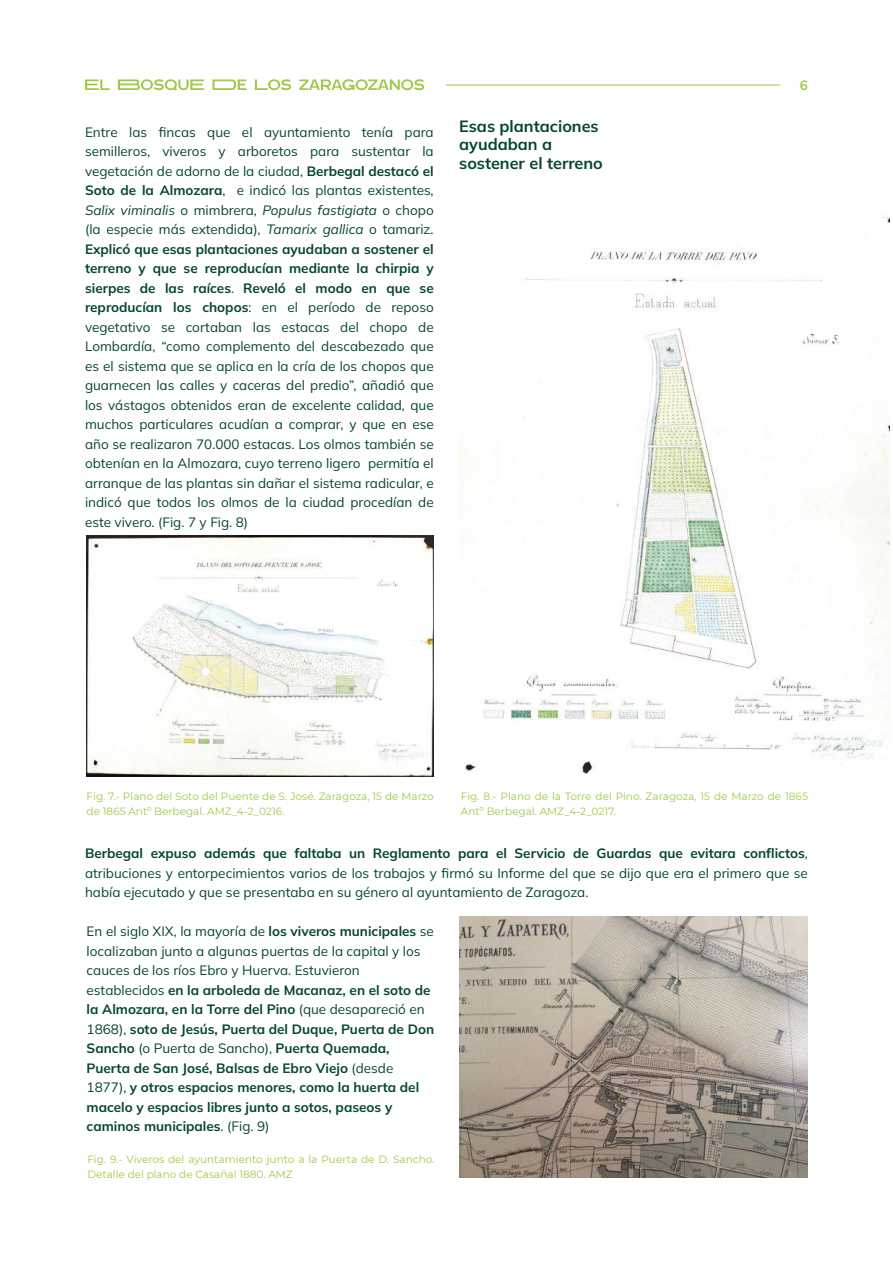
<style>
.page{position:relative;width:893px;height:1263px;background:#fff}
.page>*{position:absolute;margin:0;border:0;box-sizing:border-box;transform-origin:0 0}
.t1{font:700 16.2px/18.9px "Mulish";color:#054533}
.t2{font:13.5px/19.5px "Mulish";color:#054533;text-align:justify}
.t3{font:700 13.5px/19.5px "Mulish";color:#054533}
.t4{font:700 13.5px "Mulish";color:#9fc947}
.t5{font:10.5px/15px "Montserrat";color:#9fc947}
.s1{font-weight:700}
.s2{font-style:italic}
.s3{font-weight:400}
</style>
<div class="page">
<hr style="left:446px;top:85px;width:334px;height:1px;background:#9fc947">
<svg style="left:85px;top:79px;width:25px;height:11px"></svg>
<svg style="left:118px;top:79px;width:86px;height:12px"></svg>
<svg style="left:212px;top:79px;width:35px;height:11px"></svg>
<svg style="left:255px;top:79px;width:36px;height:11px"></svg>
<svg style="left:299px;top:79px;width:125px;height:11px"></svg>
<img style="left:87px;top:535px;width:347px;height:242px">
<img style="left:464px;top:216px;width:426px;height:557px">
<img style="left:459px;top:917px;width:349px;height:261px">
<p class="t2" style="left:85px;top:122px;width:350px">Entre las fincas que el ayuntamiento tenía para semilleros, viveros y arboretos para sustentar la vegetación de adorno de la ciudad, <span class="s1">Berbegal destacó el Soto de la Almozara</span>, e indicó las plantas existentes, <span class="s2">Salix viminalis</span> o mimbrera, <span class="s2">Populus fastigiata</span> o chopo (la especie más extendida), <span class="s2">Tamarix gallica</span> o tamariz.<br><span class="s1">Explicó que esas plantaciones ayudaban a sostener el terreno y que se reproducían mediante la chirpia y sierpes de las raíces</span>. <span class="s1">Reveló el modo en que se reproducían los chopos</span>: en el período de reposo vegetativo se cortaban las estacas del chopo de Lombardía, “como complemento del descabezado que es el sistema que se aplica en la cría de los chopos que guarnecen las calles y caceras del predio”, añadió que los vástagos obtenidos eran de excelente calidad, que muchos particulares acudían a comprar, y que en ese año se realizaron 70.000 estacas. Los olmos también se obtenían en la Almozara, cuyo terreno ligero permitía el arranque de las plantas sin dañar el sistema radicular, e indicó que todos los olmos de la ciudad procedían de este vivero. (Fig. 7 y Fig. 8)</p>
<p class="t1" style="left:459px;top:116px;width:145px">Esas plantaciones ayudaban a sostener el terreno</p>
<p class="t4" style="left:800px;top:76px;width:10px">6</p>
<p class="t5" style="left:87px;top:788px;width:349px">Fig. 7.- Plano del Soto del Puente de S. José. Zaragoza, 15 de Marzo de 1865 Antº Berbegal. AMZ_4-2_0216.</p>
<p class="t5" style="left:461px;top:788px;width:349px">Fig. 8.- Plano de la Torre del Pino. Zaragoza, 15 de Marzo de 1865<br>Antº Berbegal. AMZ_4-2_0217.</p>
<p class="t2" style="left:85px;top:843px;width:724px"><span class="s1">Berbegal expuso además que faltaba un Reglamento para el Servicio de Guardas que evitara conflictos</span>, atribuciones y entorpecimientos varios de los trabajos y firmó su Informe del que se dijo que era el primero que se había ejecutado y que se presentaba en su género al ayuntamiento de Zaragoza.</p>
<p class="t3" style="left:87px;top:921px;width:349px"><span class="s3">En el siglo XIX, la mayoría de</span> los viveros municipales <span class="s3">se localizaban junto a algunas puertas de la capital y los cauces de los ríos Ebro y Huerva. Estuvieron establecidos</span> en la arboleda de Macanaz, en el soto de la Almozara, en la Torre del Pino <span class="s3">(que desapareció en 1868),</span> soto de Jesús, Puerta del Duque, Puerta de Don Sancho <span class="s3">(o Puerta de Sancho),</span> Puerta Quemada, Puerta de San José, Balsas de Ebro Viejo <span class="s3">(desde 1877),</span> y otros espacios menores, como la huerta del macelo y espacios libres junto a sotos, paseos y caminos municipales<span class="s3">. (Fig. 9)</span></p>
<p class="t5" style="left:87px;top:1152px;width:349px">Fig. 9.- Viveros del ayuntamiento junto a la Puerta de D. Sancho.<br>Detalle del plano de Casañal 1880. AMZ</p>
</div>
